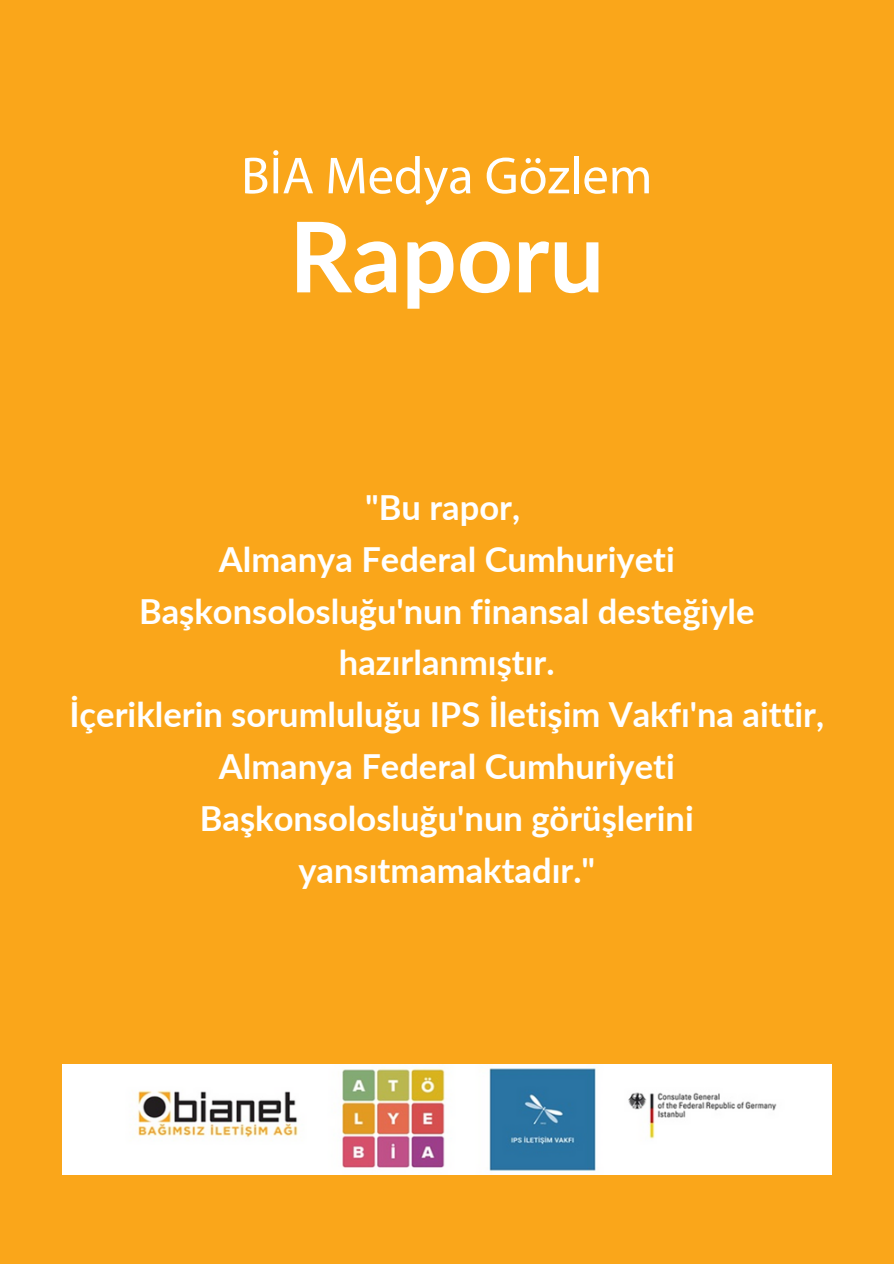
<style>
.page{position:relative;width:894px;height:1264px;background:#fff}
.page>*{position:absolute;margin:0;border:0;box-sizing:border-box;transform-origin:0 0}
.t1{font:700 97.5px "Lato";color:#fff}
.t2{font:52.5px "Myriad Pro";color:#fff}
.t3{font:700 34.5px/51.8px "Lato";color:#fff;text-align:center}
</style>
<div class="page">
<div style="left:0;top:0;width:893px;height:1263px;background:#faa61a"></div>
<img style="left:62px;top:1064px;width:768px;height:110px">
<p class="t2" style="left:241px;top:154px;width:413px">BİA Medya Gözlem</p>
<p class="t1" style="left:289px;top:196px;width:316px">Raporu</p>
<h1 class="t3" style="left:365px;top:481px;width:156px">"Bu rapor,</h1>
<p class="t3" style="left:139px;top:532px;width:616px">Almanya Federal Cumhuriyeti<br>Başkonsolosluğu'nun finansal desteğiyle hazırlanmıştır.</p>
<p class="t3" style="left:69px;top:688px;width:756px">İçeriklerin sorumluluğu IPS İletişim Vakfı'na aittir,</p>
<p class="t3" style="left:200px;top:739px;width:495px">Almanya Federal Cumhuriyeti<br>Başkonsolosluğu'nun görüşlerini yansıtmamaktadır."</p>
</div>
